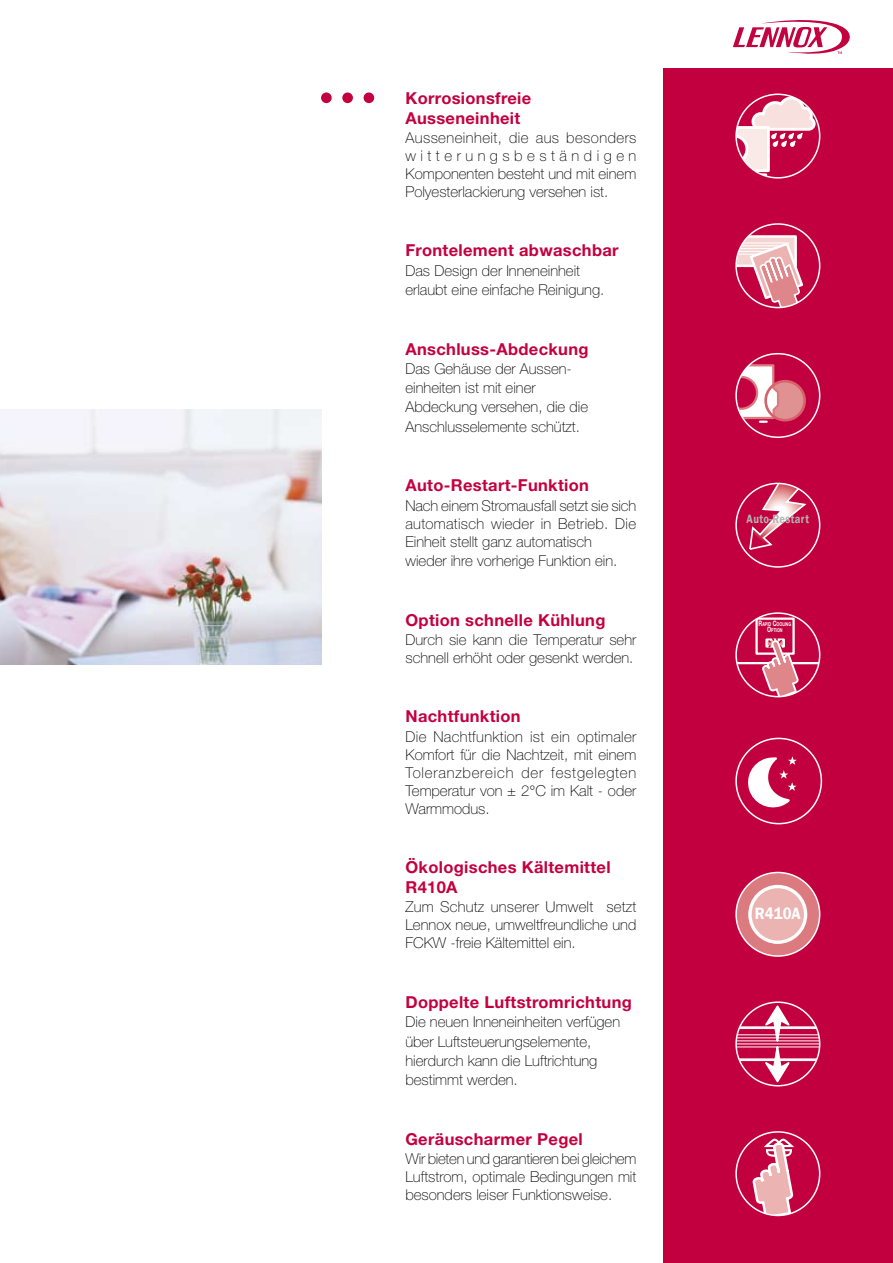
<style>
.page{position:relative;width:893px;height:1263px;background:#fff}
.page>*{position:absolute;margin:0;border:0;box-sizing:border-box;transform-origin:0 0}
.t1{font:600 16.8px "Franklin Gothic";color:#fff;scale:.9 1}
.t2{font:700 16.5px/19.8px "Helvetica Neue";letter-spacing:.02em;color:#c3003f}
.t3{font:100 15px/18px "Helvetica Neue";color:#000}
.t4{font:600 12.3px "Franklin Gothic";letter-spacing:.03em;color:#b3b3b3;scale:.85 1}
.t5{font:700 5.25px/6px "Helvetica Neue";color:#fff;text-align:center;scale:.7 1}
.s1{font-size:7.5px}
</style>
<div class="page">
<div style="left:663px;top:68px;width:230px;height:1195px;background:#c3003f"></div>
<div style="left:321px;top:92px;width:11px;height:11px;background:#c3003f;border-radius:50%"></div>
<div style="left:342px;top:92px;width:11px;height:11px;background:#c3003f;border-radius:50%"></div>
<div style="left:364px;top:92px;width:10px;height:11px;background:#c3003f;border-radius:50%"></div>
<svg style="left:733px;top:20px;width:117px;height:34px"></svg>
<img style="left:0;top:409px;width:321px;height:255px">
<svg style="left:737px;top:95px;width:80px;height:81px"></svg>
<div style="left:735px;top:94px;width:85px;height:85px;border:2px solid #fff;border-radius:50%"></div>
<svg style="left:738px;top:235px;width:67px;height:73px"></svg>
<div style="left:735px;top:223px;width:85px;height:85px;border:2px solid #fff;border-radius:50%"></div>
<div style="left:764px;top:380px;width:42px;height:41px;border:3px solid #d6636c;border-radius:50%"></div>
<svg style="left:738px;top:363px;width:67px;height:60px"></svg>
<div style="left:735px;top:353px;width:85px;height:85px;border:2px solid #fff;border-radius:50%"></div>
<svg style="left:748px;top:483px;width:64px;height:68px"></svg>
<div style="left:735px;top:483px;width:85px;height:85px;border:2px solid #fff;border-radius:50%"></div>
<svg style="left:737px;top:613px;width:83px;height:84px"></svg>
<div style="left:735px;top:612px;width:85px;height:85px;border:2px solid #fff;border-radius:50%"></div>
<svg style="left:746px;top:750px;width:51px;height:59px"></svg>
<div style="left:735px;top:738px;width:87px;height:86px;border:2px solid #fff;border-radius:50%"></div>
<svg style="left:738px;top:872px;width:82px;height:84px"></svg>
<div style="left:750px;top:886px;width:56px;height:56px;background:#ebb4b2;border-radius:50%"></div>
<div style="left:748px;top:885px;width:59px;height:59px;border:3px solid #fff;border-radius:50%"></div>
<div style="left:735px;top:872px;width:85px;height:85px;border:2px solid #fff;border-radius:50%"></div>
<svg style="left:737px;top:1004px;width:83px;height:80px"></svg>
<div style="left:735px;top:1001px;width:85px;height:85px;border:2px solid #fff;border-radius:50%"></div>
<svg style="left:751px;top:1137px;width:69px;height:78px"></svg>
<div style="left:735px;top:1131px;width:85px;height:85px;border:2px solid #fff;border-radius:50%"></div>
<p class="t2" style="left:405px;top:88px;width:127px">Korrosionsfreie<br>Ausseneinheit</p>
<p class="t3" style="left:405px;top:128px;width:233px;text-align:justify">Ausseneinheit, die aus besonders witterungsbeständigen Komponenten besteht und mit einem Polyesterlackierung versehen ist.</p>
<p class="t2" style="left:405px;top:240px;width:215px">Frontelement abwaschbar</p>
<p class="t3" style="left:405px;top:261px;width:200px;line-height:19.4px">Das Design der Inneneinheit erlaubt eine einfache Reinigung.</p>
<p class="t2" style="left:405px;top:338px;width:185px">Anschluss-Abdeckung</p>
<p class="t3" style="left:405px;top:359px;width:184px;line-height:19.4px">Das Gehäuse der Aussen&shy;einheiten ist mit einer<br>Abdeckung versehen, die die<br>Anschlusselemente schützt.</p>
<p class="t2" style="left:405px;top:475px;width:185px">Auto-Restart-Funktion</p>
<p class="t3" style="left:405px;top:496px;width:232px;line-height:18.5px">Nach einem Stromausfall setzt sie sich automatisch wieder in Betrieb. Die Einheit stellt ganz automatisch wieder ihre vorherige Funktion ein.</p>
<p class="t2" style="left:405px;top:609px;width:202px">Option schnelle Kühlung</p>
<p class="t3" style="left:405px;top:630px;width:232px">Durch sie kann die Temperatur sehr schnell erhöht oder gesenkt werden.</p>
<p class="t2" style="left:405px;top:706px;width:117px">Nachtfunktion</p>
<p class="t3" style="left:405px;top:727px;width:232px;text-align:justify">Die Nachtfunktion ist ein optimaler Komfort für die Nachtzeit, mit einem Toleranzbereich der festgelegten Temperatur von ± 2°C im Kalt - oder Warmmodus.</p>
<p class="t2" style="left:405px;top:857px;width:207px">Ökologisches Kältemittel<br>R410A</p>
<p class="t3" style="left:405px;top:898px;width:232px;text-align:justify">Zum Schutz unserer Umwelt setzt Lennox neue, umweltfreundliche und FCKW -freie Kältemittel ein.</p>
<p class="t2" style="left:405px;top:992px;width:228px">Doppelte Luftstromrichtung</p>
<p class="t3" style="left:405px;top:1012px;width:216px;line-height:19.4px">Die neuen Inneneinheiten verfügen über Luftsteuerungselemente, hierdurch kann die Luftrichtung bestimmt werden.</p>
<p class="t2" style="left:405px;top:1129px;width:179px">Geräuscharmer Pegel</p>
<p class="t3" style="left:405px;top:1150px;width:232px;text-align:justify">Wir bieten und garantieren bei gleichem Luftstrom, optimale Bedingungen mit besonders leiser Funktionsweise.</p>
<p class="t4" style="left:747px;top:511px;width:75px">Auto-Restart</p>
<p class="t5" style="left:759px;top:621px;width:48px"><span class="s1">R</span>apid <span class="s1">C</span>ooling<br><span class="s1">O</span>ption</p>
<p class="t1" style="left:755px;top:903px;width:53px">R410A</p>
</div>
